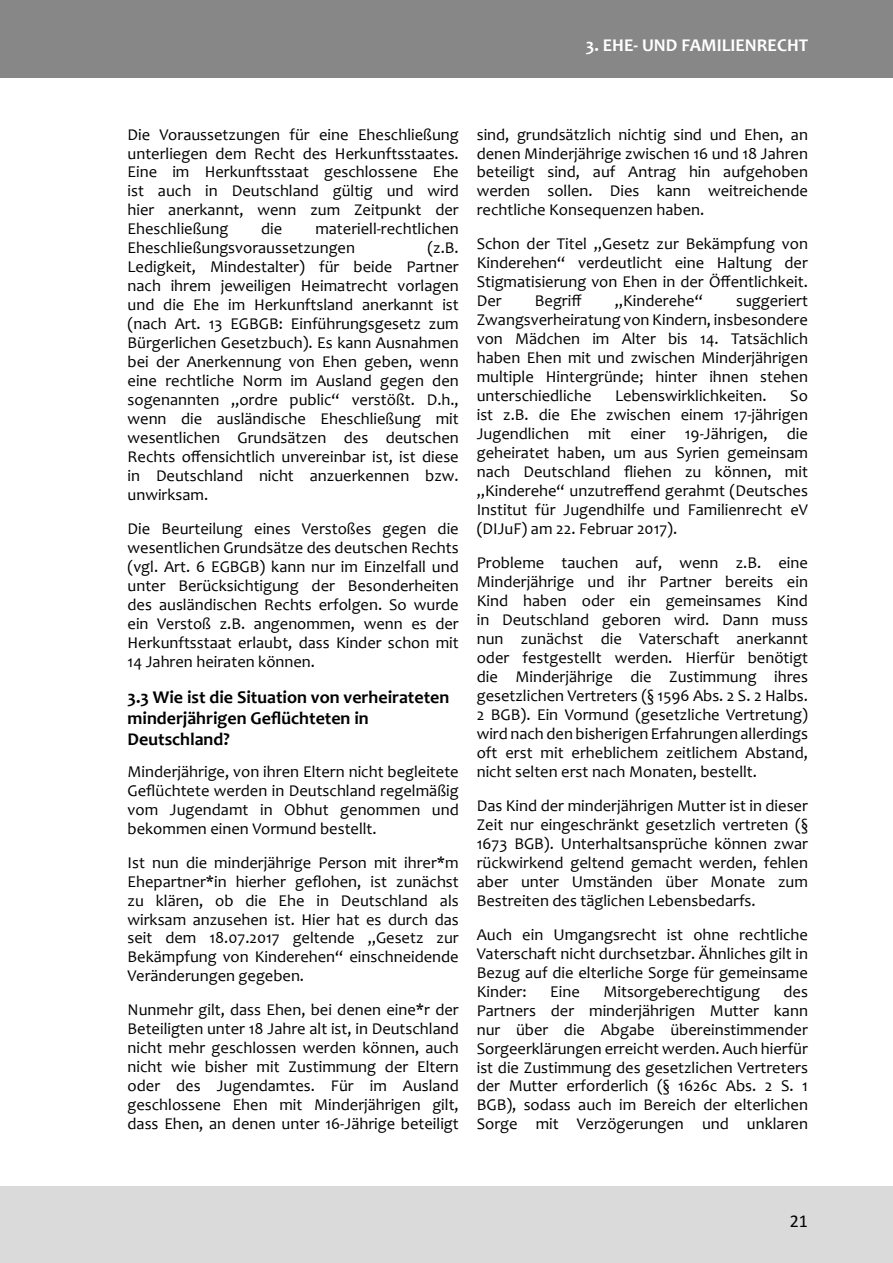
<style>
.page{position:relative;width:893px;height:1263px;background:#fff}
.page>*{position:absolute;margin:0;border:0;box-sizing:border-box;transform-origin:0 0}
.Heading_2{font:700 18px/21px "Candara";color:#000}
.t1{font:700 18px "Candara";color:#fff}
.t2{font:18px "Calibri";color:#000}
.Fließtext{font:16.5px/18.9px "Candara";color:#000;text-align:justify}
.s1{font-family:"Candara 2"}
</style>
<div class="page">
<div style="left:0;top:1186px;width:893px;height:77px;background:#dadada"></div>
<div style="left:0;top:0;width:893px;height:78px;background:#878787"></div>
<p class="t1" style="left:586px;top:34px;width:224px">3. EHE- UND FAMILIENRECHT</p>
<p class="Fließtext" style="left:128px;top:125px;width:333px">Die Voraussetzungen für eine Eheschließung unterliegen dem Recht des Herkunftsstaates.<br>Eine im Herkunftsstaat geschlossene Ehe ist auch in Deutschland gültig und wird <span class="s1">hier anerkannt, wenn zum Zeitpunkt der </span>Eheschließung</p>
<p class="Fließtext" style="left:128px;top:219px;width:333px;text-indent:188px">materiell-rechtlichen<br>Eheschließungsvoraussetzungen</p>
<p class="Fließtext" style="left:261px;top:219px;width:23px">die</p>
<p class="Fließtext" style="left:128px;top:238px;width:333px;text-indent:300px">(z.B.<br>Ledigkeit, Mindestalter) für beide Partner nach ihrem jeweiligen Heimatrecht vorlagen und die Ehe im Herkunftsland anerkannt ist (nach Art. 13 EGBGB: Einführungsgesetz zum Bürgerlichen Gesetzbuch). Es kann Ausnahmen bei der Anerkennung von Ehen geben, wenn eine rechtliche Norm im Ausland gegen den sogenannten „ordre public“ verstößt. D.h., wenn die ausländische Eheschließung mit wesentlichen Grundsätzen des deutschen Rechts offensichtlich unvereinbar ist, ist diese in Deutschland nicht anzuerkennen bzw. <span class="s1">unwirksam.</span></p>
<p class="Fließtext" style="left:128px;top:519px;width:333px">Die Beurteilung eines Verstoßes gegen die wesentlichen Grundsätze des deutschen Rechts (vgl. Art. 6 EGBGB) kann nur im Einzelfall und unter Berücksichtigung der Besonderheiten des ausländischen Rechts erfolgen. So wurde ein Verstoß z.B. angenommen, wenn es der Herkunftsstaat erlaubt, dass Kinder schon mit 14 Jahren heiraten können.</p>
<h2 class="Heading_2" style="left:128px;top:686px;width:323px">3.3 Wie ist die Situation von verheirateten minderjährigen Geflüchteten in<br>Deutschland?</h2>
<p class="Fließtext" style="left:128px;top:762px;width:333px">Minderjährige, von ihren Eltern nicht begleitete Geflüchtete werden in Deutschland regelmäßig vom Jugendamt in Obhut genommen und <span class="s1">bekommen einen Vormund bestellt.</span></p>
<p class="Fließtext" style="left:128px;top:852px;width:333px">Ist nun die minderjährige Person mit ihrer*m Ehepartner*in hierher geflohen, ist zunächst zu klären, ob die Ehe in Deutschland als wirksam anzusehen ist. Hier hat es durch das seit dem 18.07.2017 geltende „Gesetz zur Bekämpfung von Kinderehen“ einschneidende Veränderungen gegeben.</p>
<p class="Fließtext" style="left:128px;top:1000px;width:333px">Nunmehr gilt, dass Ehen, bei denen eine*r der Beteiligten unter 18 Jahre alt ist, in Deutschland nicht mehr geschlossen werden können, auch nicht wie bisher mit Zustimmung der Eltern <span class="s1">oder des Jugendamtes. Für im Ausland </span>geschlossene Ehen mit Minderjährigen gilt, dass Ehen, an denen unter 16-Jährige beteiligt</p>
<p class="Fließtext" style="left:477px;top:125px;width:333px">sind, grundsätzlich nichtig sind und Ehen, an denen Minderjährige zwischen 16 und 18 Jahren <span class="s1">beteiligt sind, auf Antrag hin aufgehoben </span>werden sollen. Dies kann weitreichende rechtliche Konsequenzen haben.</p>
<p class="Fließtext" style="left:477px;top:234px;width:333px">Schon der Titel „Gesetz zur Bekämpfung von Kinderehen“ verdeutlicht eine Haltung der Stigmatisierung von Ehen in der Öffentlichkeit.<br>Der</p>
<p class="Fließtext" style="left:535px;top:291px;width:48px">Begriff</p>
<p class="Fließtext" style="left:615px;top:291px;width:90px">„Kinderehe“</p>
<p class="Fließtext" style="left:477px;top:291px;width:333px;text-indent:259px">suggeriert Zwangsverheiratung von Kindern, insbesondere von Mädchen im Alter bis 14. Tatsächlich haben Ehen mit und zwischen Minderjährigen multiple Hintergründe; hinter ihnen stehen unterschiedliche</p>
<p class="Fließtext" style="left:615px;top:386px;width:153px">Lebenswirklichkeiten.</p>
<p class="Fließtext" style="left:477px;top:386px;width:333px;text-indent:314px">So ist z.B. die Ehe zwischen einem 17-jährigen Jugendlichen mit einer 19-Jährigen, die geheiratet haben, um aus Syrien gemeinsam nach Deutschland fliehen zu können, mit „Kinderehe“ unzutreffend gerahmt (Deutsches Institut für Jugendhilfe und Familienrecht eV (DIJuF) am 22. Februar 2017).</p>
<p class="Fließtext" style="left:477px;top:553px;width:333px">Probleme tauchen auf, wenn z.B. eine Minderjährige und ihr Partner bereits ein <span class="s1">Kind haben oder ein gemeinsames Kind </span>in Deutschland geboren wird. Dann muss nun zunächst die Vaterschaft anerkannt oder festgestellt werden. Hierfür benötigt die Minderjährige die Zustimmung ihres gesetzlichen Vertreters (§ 1596 Abs. 2 S. 2 Halbs.<br>2 BGB). Ein Vormund (gesetzliche Vertretung) wird nach den bisherigen Erfahrungen allerdings oft erst mit erheblichem zeitlichem Abstand, nicht selten erst nach Monaten, bestellt.</p>
<p class="Fließtext" style="left:477px;top:796px;width:333px">Das Kind der minderjährigen Mutter ist in dieser Zeit nur eingeschränkt gesetzlich vertreten (§ 1673 BGB). Unterhaltsansprüche können zwar rückwirkend geltend gemacht werden, fehlen aber unter Umständen über Monate zum Bestreiten des täglichen Lebensbedarfs.</p>
<p class="Fließtext" style="left:477px;top:925px;width:333px">Auch ein Umgangsrecht ist ohne rechtliche Vaterschaft nicht durchsetzbar. Ähnliches gilt in Bezug auf die elterliche Sorge für gemeinsame Kinder:</p>
<p class="Fließtext" style="left:550px;top:982px;width:31px">Eine</p>
<p class="Fließtext" style="left:603px;top:982px;width:158px">Mitsorgeberechtigung</p>
<p class="Fließtext" style="left:477px;top:982px;width:333px;text-indent:307px">des Partners der minderjährigen Mutter kann <span class="s1">nur über die Abgabe übereinstimmender </span>Sorgeerklärungen erreicht werden. Auch hierfür ist die Zustimmung des gesetzlichen Vertreters der Mutter erforderlich (§ 1626c Abs. 2 S. 1<br>BGB), sodass auch im Bereich der elterlichen <span class="s1">Sorge mit Verzögerungen und unklaren</span></p>
<p class="t2" style="left:790px;top:1208px;width:20px">21</p>
</div>
